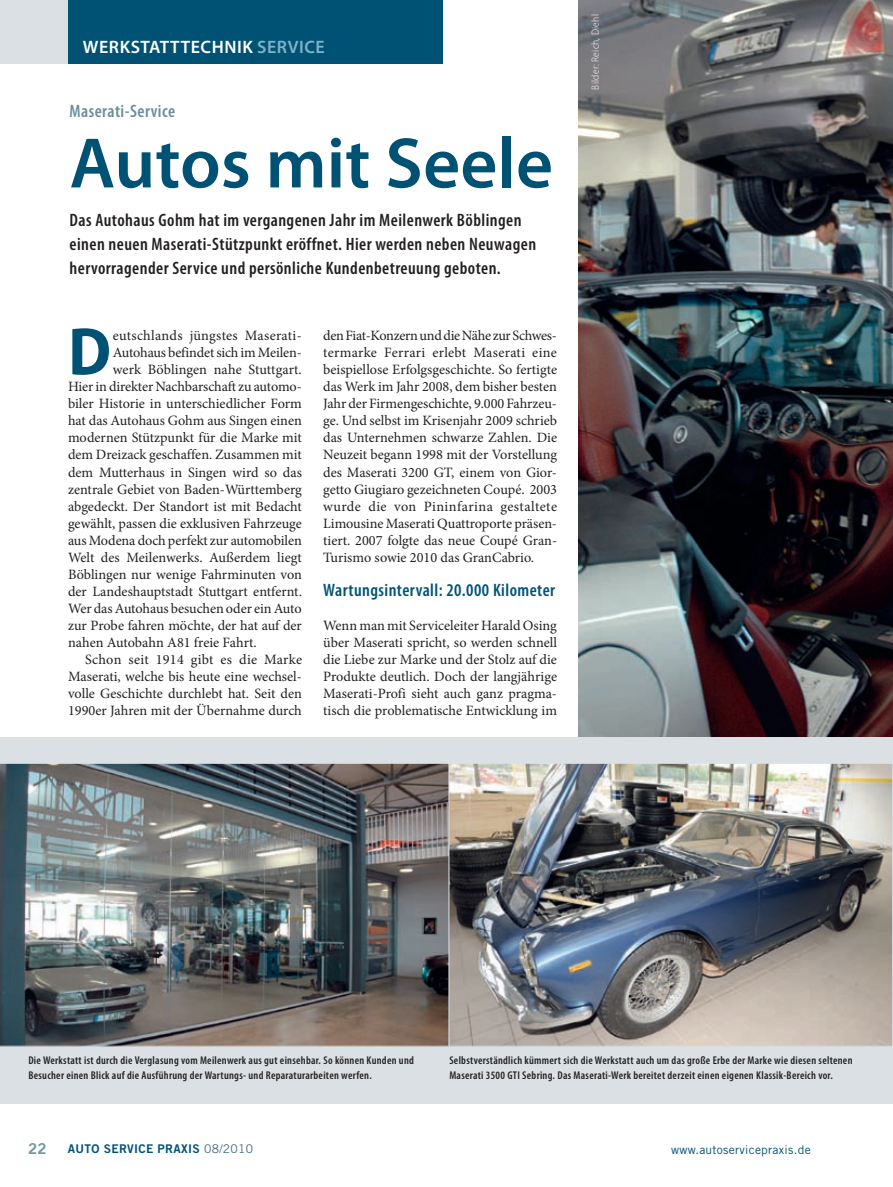
<style>
.page{position:relative;width:893px;height:1187px;background:#fff}
.page>*{position:absolute;margin:0;border:0;box-sizing:border-box;transform-origin:0 0}
.t1{font:600 72px "Myriad Pro";color:#005274}
.t2{font:700 semi-condensed 67.8px "Myriad Pro";color:#005274}
.t3{font:600 condensed 18px/24px "Myriad Pro";letter-spacing:.025em;color:#231f20}
.t4{font:600 condensed 18px "Myriad Pro";letter-spacing:.025em;color:#005274}
.t5{font:600 18px "Myriad Pro";letter-spacing:.03em;color:#fff}
.t6{font:600 condensed 18px "Myriad Pro";letter-spacing:.025em;color:#6a8d9c}
.t7{font:15px "Trade Gothic LT Std Bd 2";color:#7195a6}
.t8{font:14.25px/17px "Minion Pro";color:#231f20;text-align:justify}
.t9{font:14.25px "Minion Pro";letter-spacing:.02em;color:#231f20}
.t10{font:12px "Trade Gothic LT Std Bd 2";letter-spacing:.025em;color:#005274}
.t11{font:12px "Trade Gothic LT Std";letter-spacing:.025em;color:#005274}
.t12{font:600 condensed 11.25px/15px "Myriad Pro";letter-spacing:.025em;color:#231f20}
.t13{font:300 semi-condensed 10.5px "Myriad Pro";letter-spacing:.025em;color:#fff}
.s1{color:#7fb2c9}
.s2{font-family:"Trade Gothic LT Std";color:#456e80}
</style>
<div class="page">
<img style="left:578px;top:0;width:315px;height:737px">
<div style="left:0;top:737px;width:893px;height:366px;background:#dae0e3"></div>
<img style="left:449px;top:765px;width:442px;height:279px">
<img style="left:0;top:763px;width:449px;height:283px">
<div style="left:0;top:0;width:68px;height:64px;background:#dae0e3"></div>
<div style="left:68px;top:0;width:374px;height:64px;background:#005274"></div>
<p class="t5" style="left:83px;top:35px;width:243px">WERKSTATTTECHNIK <span class="s1">SERVICE</span></p>
<p class="t6" style="left:70px;top:100px;width:107px">Maserati-Service</p>
<h1 class="t1" style="left:70px;top:117px;width:485px">AUTOS MIT SEELE</h1>
<p class="t3" style="left:70px;top:207px;width:468px">Das Autohaus Gohm hat im vergangenen Jahr im Meilenwerk Böblingen einen neuen Maserati-Stützpunkt eröffnet. Hier werden neben Neuwagen hervorragender Service und persönliche Kundenbetreuung geboten.</p>
<h2 class="t2" style="left:68px;top:314px;width:45px">D</h2>
<p class="t9" style="left:113px;top:326px;width:190px">eutschlands jüngstes Maserati-</p>
<p class="t8" style="left:113px;top:344px;width:191px">Autohaus befindet sich im Meilen-</p>
<p class="t8" style="left:113px;top:361px;width:191px">werk Böblingen nahe Stuttgart.</p>
<p class="t8" style="left:68px;top:378px;width:235px">Hier in direkter Nachbarschaft zu automo-</p>
<p class="t8" style="left:68px;top:395px;width:235px">biler Historie in unterschiedlicher Form</p>
<p class="t8" style="left:68px;top:412px;width:235px">hat das Autohaus Gohm aus Singen einen</p>
<p class="t8" style="left:68px;top:429px;width:235px">modernen Stützpunkt für die Marke mit</p>
<p class="t8" style="left:68px;top:446px;width:235px">dem Dreizack geschaffen. Zusammen mit</p>
<p class="t8" style="left:68px;top:463px;width:235px">dem Mutterhaus in Singen wird so das</p>
<p class="t8" style="left:68px;top:480px;width:235px">zentrale Gebiet von Baden-Württemberg</p>
<p class="t8" style="left:68px;top:497px;width:235px">abgedeckt. Der Standort ist mit Bedacht</p>
<p class="t8" style="left:68px;top:514px;width:235px">gewählt, passen die exklusiven Fahrzeuge</p>
<p class="t8" style="left:68px;top:531px;width:235px">aus Modena doch perfekt zur automobilen</p>
<p class="t8" style="left:68px;top:548px;width:235px">Welt des Meilenwerks. Außerdem liegt</p>
<p class="t8" style="left:68px;top:565px;width:235px">Böblingen nur wenige Fahrminuten von</p>
<p class="t8" style="left:68px;top:582px;width:235px">der Landeshauptstadt Stuttgart entfernt.</p>
<p class="t8" style="left:68px;top:599px;width:235px">Wer das Autohaus besuchen oder ein Auto</p>
<p class="t8" style="left:68px;top:616px;width:235px">zur Probe fahren möchte, der hat auf der</p>
<p class="t8" style="left:68px;top:633px;width:190px">nahen Autobahn A81 freie Fahrt.</p>
<p class="t8" style="left:85px;top:650px;width:218px">Schon seit 1914 gibt es die Marke</p>
<p class="t8" style="left:68px;top:667px;width:235px">Maserati, welche bis heute eine wechsel-</p>
<p class="t8" style="left:68px;top:684px;width:235px">volle Geschichte durchlebt hat. Seit den</p>
<p class="t8" style="left:68px;top:701px;width:235px">1990er Jahren mit der Übernahme durch</p>
<p class="t8" style="left:323px;top:327px;width:235px">den Fiat-Konzern und die Nähe zur Schwes&shy;termarke Ferrari erlebt Maserati eine beispiellose Erfolgsgeschichte. So fertigte das Werk im Jahr 2008, dem bisher besten Jahr der Firmengeschichte, 9.000 Fahrzeu&shy;ge. Und selbst im Krisenjahr 2009 schrieb das Unternehmen schwarze Zahlen. Die Neuzeit begann 1998 mit der Vorstellung des Maserati 3200 GT, einem von Gior&shy;getto Giugiaro gezeichneten Coupé. 2003 wurde die von Pininfarina gestaltete Limousine Maserati Quattroporte präsen&shy;tiert. 2007 folgte das neue Coupé Gran-Turismo sowie 2010 das GranCabrio.</p>
<p class="t4" style="left:323px;top:578px;width:234px">Wartungsintervall: 20.000 Kilometer</p>
<p class="t8" style="left:323px;top:616px;width:235px">Wenn man mit Serviceleiter Harald Osing über Maserati spricht, so werden schnell die Liebe zur Marke und der Stolz auf die Produkte deutlich. Doch der langjährige Maserati-Profi sieht auch ganz pragma&shy;tisch die problematische Entwicklung im</p>
<p class="t13" style="left:590px;top:90px;width:77px;rotate:-90deg">Bilder: Reich, Diehl</p>
<p class="t12" style="left:28px;top:1051px;width:387px">Die Werkstatt ist durch die Verglasung vom Meilenwerk aus gut einsehbar. So können Kunden und<br>Besucher einen Blick auf die Ausführung der Wartungs- und Reparaturarbeiten werfen.</p>
<p class="t12" style="left:449px;top:1051px;width:405px">Selbstverständlich kümmert sich die Werkstatt auch um das große Erbe der Marke wie diesen seltenen<br>Maserati 3500 GTI Sebring. Das Maserati-Werk bereitet derzeit einen eigenen Klassik-Bereich vor.</p>
<p class="t7" style="left:28px;top:1139px;width:20px">22</p>
<p class="t10" style="left:68px;top:1141px;width:187px">AUTO SERVICE PRAXIS <span class="s2">08/2010</span></p>
<p class="t11" style="left:671px;top:1141px;width:141px">www.autoservicepraxis.de</p>
</div>
